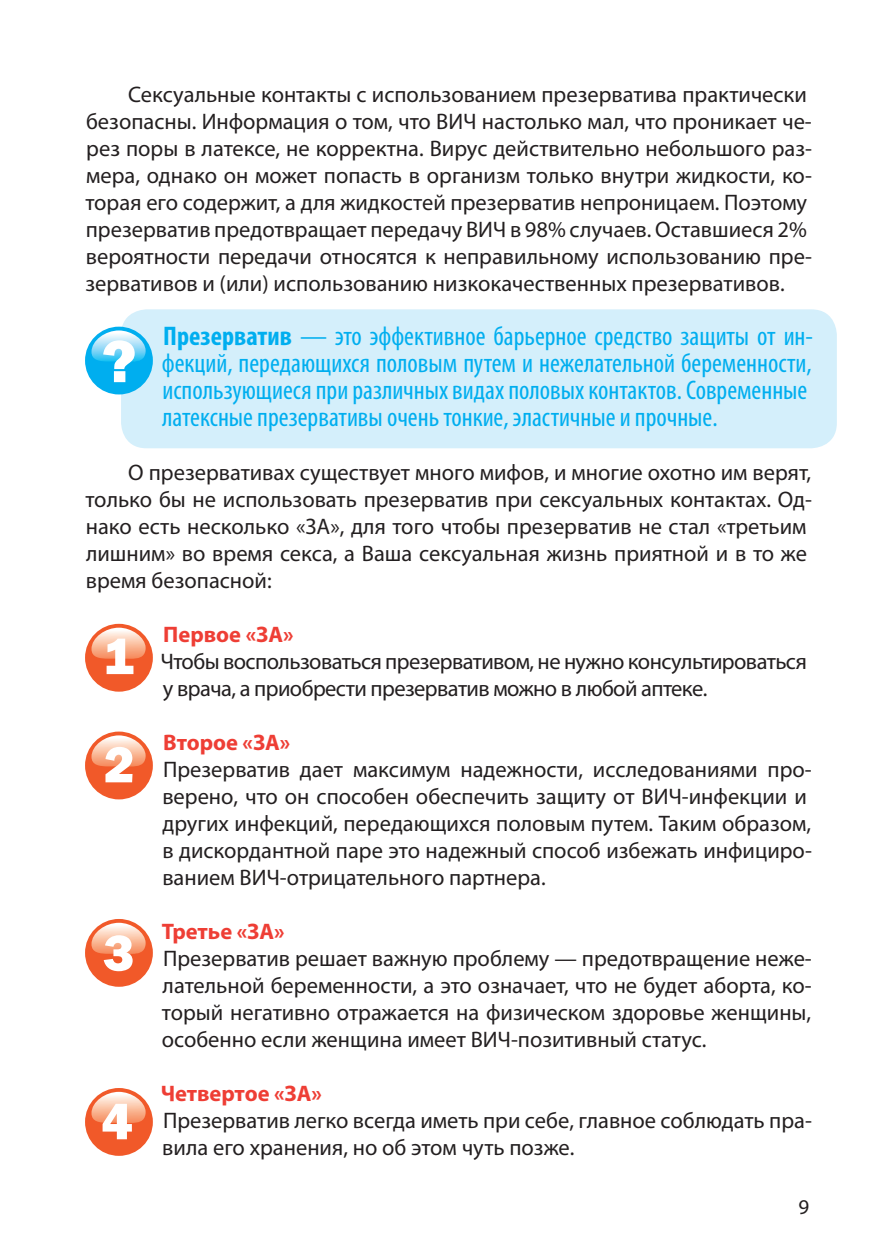
<style>
.page{position:relative;width:893px;height:1259px;background:#fff}
.page>*{position:absolute;margin:0;border:0;box-sizing:border-box;transform-origin:0 0}
.t1{font:condensed 27px/27px "Myriad Pro";color:#00aeef}
.t2{font:22.5px/27px "Myriad Pro";color:#231f20}
.t3{font:22.5px/27px "Myriad Pro";letter-spacing:-.025em;color:#231f20}
.t4{font:700 22.5px "Myriad Pro";letter-spacing:-.005em;color:#ee3e35}
.t5{font:21px "Myriad Pro";color:#231f20}
.s1{font-weight:700}
</style>
<div class="page">
<div style="left:121px;top:309px;width:716px;height:139px;background:#d4effb;border-radius:26px"></div>
<div style="left:85px;top:624px;width:68px;height:67px;background:#f15929;border-radius:50%"></div>
<svg style="left:91px;top:627px;width:55px;height:47px"></svg>
<div style="left:85px;top:731px;width:68px;height:68px;background:#f15929;border-radius:50%"></div>
<svg style="left:91px;top:735px;width:55px;height:47px"></svg>
<div style="left:85px;top:919px;width:68px;height:67px;background:#f15929;border-radius:50%"></div>
<svg style="left:91px;top:922px;width:55px;height:49px"></svg>
<div style="left:85px;top:327px;width:68px;height:67px;background:#00aeef;border-radius:50%"></div>
<svg style="left:91px;top:330px;width:55px;height:52px"></svg>
<div style="left:85px;top:1088px;width:68px;height:67px;background:#f15929;border-radius:50%"></div>
<svg style="left:91px;top:1091px;width:55px;height:48px"></svg>
<p class="t2" style="left:85px;top:81px;width:728px;text-indent:43px">Сексуальные контакты с использованием презерватива практически безопасны. Информация о том, что ВИЧ настолько мал, что проникает че&shy;рез поры в латексе, не корректна. Вирус действительно небольшого раз&shy;мера, однако он может попасть в организм только внутри жидкости, ко&shy;торая его содержит, а для жидкостей презерватив непроницаем. Поэтому презерватив предотвращает передачу ВИЧ в 98% случаев. Оставшиеся 2% вероятности передачи относятся к неправильному использованию пре&shy;зервативов и (или) использованию низкокачественных презервативов.</p>
<p class="t1" style="left:162px;top:322px;width:653px"><span class="s1">Презерватив</span> — это эффективное барьерное средство защиты от ин&shy;фекций, передающихся половым путем и нежелательной беременности, использующиеся при различных видах половых контактов. Современные латексные презервативы очень тонкие, эластичные и прочные.</p>
<p class="t2" style="left:85px;top:459px;width:728px;text-indent:43px">О презервативах существует много мифов, и многие охотно им верят, только бы не использовать презерватив при сексуальных контактах. Од&shy;нако есть несколько «ЗА», для того чтобы презерватив не стал «третьим лишним» во время секса, а Ваша сексуальная жизнь приятной и в то же время безопасной:</p>
<p class="t4" style="left:163px;top:620px;width:132px">Первое «ЗА»</p>
<p class="t3" style="left:161px;top:648px;width:648px">Чтобы воспользоваться презервативом, не нужно консультироваться у врача, а приобрести презерватив можно в любой аптеке.</p>
<p class="t4" style="left:163px;top:728px;width:129px">Второе «ЗА»</p>
<p class="t2" style="left:162px;top:756px;width:651px">Презерватив дает максимум надежности, исследованиями про&shy;верено, что он способен обеспечить защиту от ВИЧ-инфекции и других инфекций, передающихся половым путем. Таким образом, в дискордантной паре это надежный способ избежать инфициро&shy;ванием ВИЧ-отрицательного партнера.</p>
<p class="t4" style="left:162px;top:917px;width:124px">Третье «ЗА»</p>
<p class="t2" style="left:162px;top:945px;width:652px;text-align:justify">Презерватив решает важную проблему — предотвращение неже&shy;лательной беременности, а это означает, что не будет аборта, ко&shy;торый негативно отражается на физическом здоровье женщины, особенно если женщина имеет ВИЧ-позитивный статус.</p>
<p class="t4" style="left:161px;top:1079px;width:163px">Четвертое «ЗА»</p>
<p class="t2" style="left:162px;top:1107px;width:651px">Презерватив легко всегда иметь при себе, главное соблюдать пра&shy;вила его хранения, но об этом чуть позже.</p>
<p class="t5" style="left:799px;top:1193px;width:12px">9</p>
</div>
